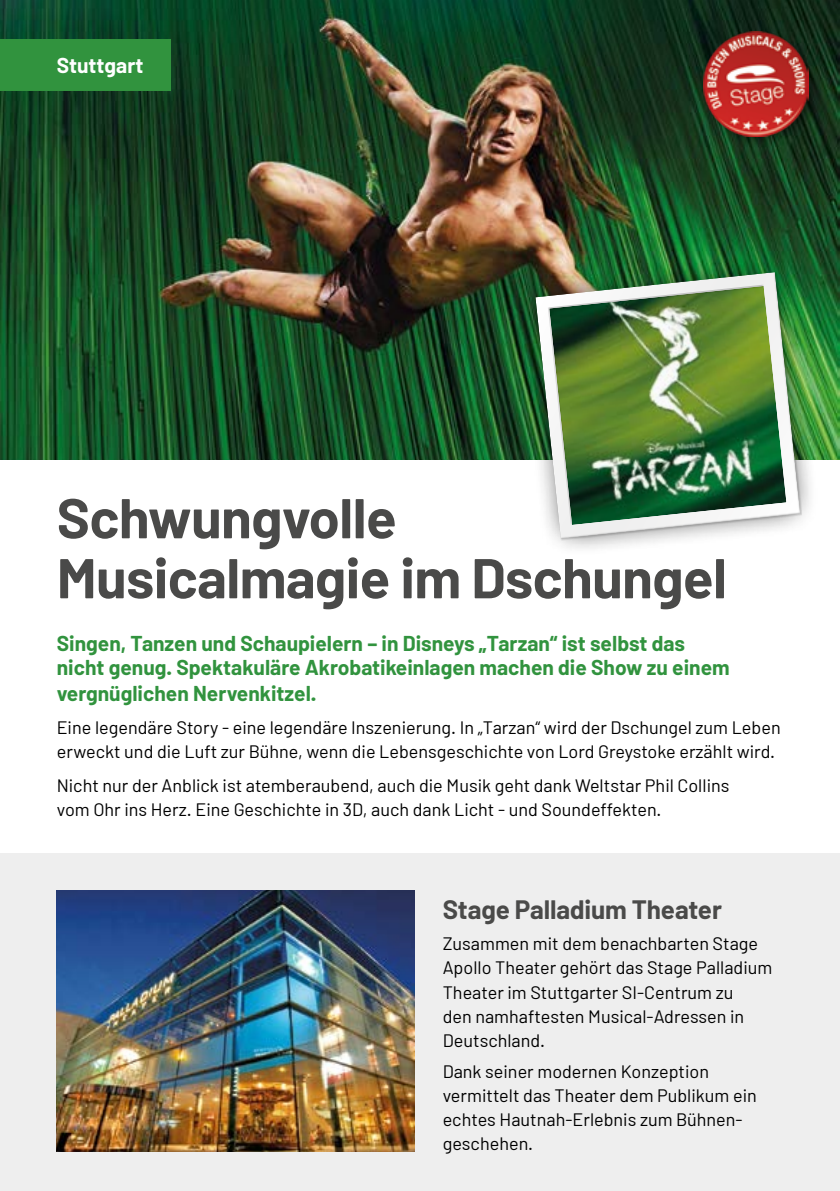
<style>
.page{position:relative;width:840px;height:1191px;background:#fff}
.page>*{position:absolute;margin:0;border:0;box-sizing:border-box;transform-origin:0 0}
.t1{font:700 56px/60px "Barlow";letter-spacing:-.01em;color:#4a4a49}
.t2{font:700 26px "Barlow";letter-spacing:-.005em;color:#4a4a49}
.t3{font:700 21px/24px "Barlow";color:#31933e}
.t4{font:700 21px "Barlow";color:#fff}
.t5{font:18px/24px "Barlow";color:#000}
</style>
<div class="page">
<img style="left:0;top:0;width:839px;height:459px">
<div style="left:0;top:853px;width:839px;height:338px;background:#eee"></div>
<img style="left:57px;top:890px;width:357px;height:261px">
<div style="left:701px;top:29px;width:119px;height:120px;background:#000;opacity:.3"></div>
<img style="left:703px;top:31px;width:105px;height:105px">
<div style="left:0;top:40px;width:170px;height:51px;background:#31933e"></div>
<div style="left:517px;top:255px;width:300px;height:301px;background:#000;opacity:.75"></div>
<img style="left:546px;top:251px;width:243px;height:305px">
<img style="left:534px;top:272px;width:267px;height:268px">
<p class="t4" style="left:57px;top:52px;width:88px">Stuttgart</p>
<h1 class="t1" style="left:57px;top:488px;width:671px">Schwungvolle<br>Musicalmagie im Dschungel</h1>
<p class="t3" style="left:57px;top:631px;width:674px">Singen, Tanzen und Schaupielern – in Disneys „Tarzan“ ist selbst das nicht genug. Spektakuläre Akrobatikeinlagen machen die Show zu einem</p>
<p class="t3" style="left:57px;top:681px;width:261px">vergnüglichen Nervenkitzel.</p>
<p class="t5" style="left:57px;top:715px;width:725px">Eine legendäre Story - eine legendäre Inszenierung. In „Tarzan“ wird der Dschungel zum Leben erweckt und die Luft zur Bühne, wenn die Lebensgeschichte von Lord Greystoke erzählt wird.</p>
<p class="t5" style="left:57px;top:773px;width:673px">Nicht nur der Anblick ist atemberaubend, auch die Musik geht dank Weltstar Phil Collins vom Ohr ins Herz. Eine Geschichte in 3D, auch dank Licht - und Soundeffekten.</p>
<h2 class="t2" style="left:442px;top:893px;width:281px">Stage Palladium Theater</h2>
<p class="t5" style="left:442px;top:931px;width:331px">Zusammen mit dem benachbarten Stage Apollo Theater gehört das Stage Palladium Theater im Stuttgarter SI-Centrum zu<br>den namhaftesten Musical-Adressen in Deutschland.</p>
<p class="t5" style="left:442px;top:1059px;width:315px">Dank seiner modernen Konzeption vermittelt das Theater dem Publikum ein echtes Hautnah-Erlebnis zum Bühnen&shy;geschehen.</p>
</div>
